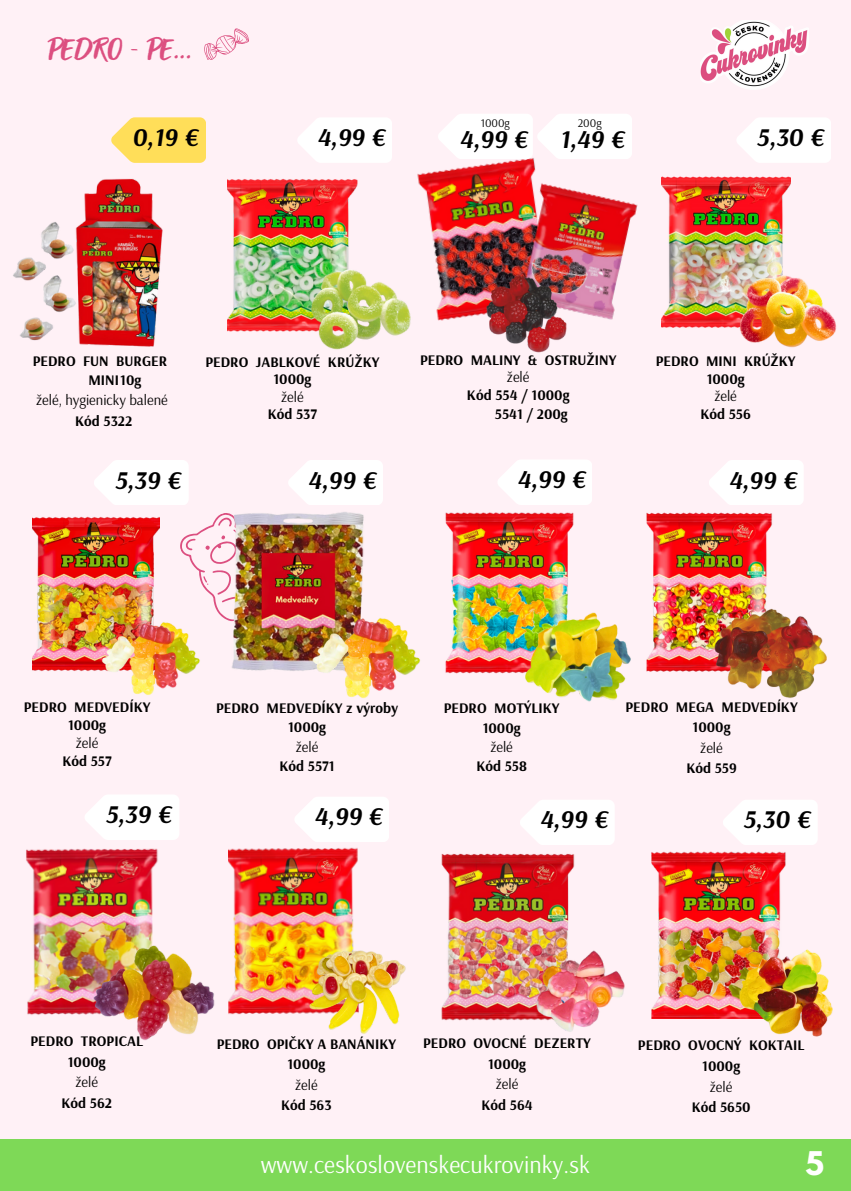
<style>
.page{position:relative;width:851px;height:1191px;background:#fff}
.page>*{position:absolute;margin:0;border:0;box-sizing:border-box;transform-origin:0 0}
.t1{font:700 29px "League Spartan";color:#fff}
.t2{font:italic 700 25.4px "Arsenal";color:#000}
.t3{font:24px "Arsenal";color:#fff}
.t4{font:24px "Holla";color:#dc4f80}
.t5{font:700 14.6px/19.4px "Arsenal";color:#000;text-align:right}
.t6{font:14.6px "Arsenal";color:#000}
.t7{font:11.6px "Arsenal";color:#000}
</style>
<div class="page">
<div style="left:0;top:0;width:850px;height:1191px;background:#fff1f6"></div>
<div style="left:0;top:1140px;width:850px;height:51px;background:#7ed957"></div>
<img style="left:700px;top:20px;width:108px;height:69px">
<img style="left:661px;top:176px;width:129px;height:152px">
<img style="left:32px;top:516px;width:62px;height:156px">
<img style="left:738px;top:264px;width:99px;height:84px">
<img style="left:85px;top:593px;width:115px;height:102px">
<svg style="left:204px;top:28px;width:45px;height:32px"></svg>
<img style="left:232px;top:629px;width:64px;height:42px">
<img style="left:296px;top:618px;width:125px;height:81px">
<img style="left:445px;top:512px;width:129px;height:162px">
<img style="left:507px;top:587px;width:124px;height:115px">
<img style="left:26px;top:848px;width:132px;height:167px">
<img style="left:75px;top:918px;width:140px;height:123px">
<img style="left:646px;top:512px;width:126px;height:160px">
<img style="left:711px;top:587px;width:116px;height:111px">
<svg style="left:709px;top:460px;width:94px;height:45px"></svg>
<svg style="left:85px;top:795px;width:94px;height:44px"></svg>
<svg style="left:737px;top:118px;width:93px;height:44px"></svg>
<img style="left:94px;top:460px;width:288px;height:169px">
<svg style="left:498px;top:460px;width:94px;height:45px"></svg>
<img style="left:417px;top:159px;width:119px;height:162px">
<img style="left:499px;top:174px;width:139px;height:146px">
<img style="left:478px;top:265px;width:98px;height:88px">
<svg style="left:438px;top:114px;width:193px;height:45px"></svg>
<img style="left:227px;top:178px;width:131px;height:154px">
<img style="left:307px;top:259px;width:104px;height:91px">
<svg style="left:298px;top:118px;width:94px;height:44px"></svg>
<img style="left:13px;top:179px;width:150px;height:168px">
<svg style="left:112px;top:117px;width:94px;height:45px"></svg>
<img style="left:228px;top:848px;width:130px;height:166px">
<img style="left:306px;top:928px;width:100px;height:106px">
<svg style="left:295px;top:797px;width:94px;height:45px"></svg>
<img style="left:651px;top:852px;width:135px;height:166px">
<img style="left:720px;top:928px;width:113px;height:109px">
<svg style="left:723px;top:800px;width:94px;height:45px"></svg>
<img style="left:441px;top:853px;width:134px;height:168px">
<img style="left:523px;top:916px;width:102px;height:116px">
<svg style="left:520px;top:800px;width:94px;height:45px"></svg>
<h6 class="t4" style="left:48px;top:36px;width:146px">PEDRO - PE...</h6>
<h5 class="t2" style="left:132px;top:121px;width:67px">0,19 €</h5>
<p class="t2" style="left:317px;top:121px;width:70px">4,99 €</p>
<h6 class="t7" style="left:481px;top:115px;width:31px">1000g</h6>
<h5 class="t7" style="left:577px;top:115px;width:25px">200g</h5>
<p class="t2" style="left:459px;top:123px;width:70px">4,99 €</p>
<h2 class="t2" style="left:559px;top:123px;width:66px">1,49 €</h2>
<h2 class="t2" style="left:756px;top:121px;width:69px">5,30 €</h2>
<p class="t5" style="left:88px;top:350px;width:80px;text-align:left;text-indent:-56px">PEDRO FUN BURGER<br>MINI10g</p>
<h4 class="t6" style="left:36px;top:391px;width:133px">želé, hygienicky balené</h4>
<h5 class="t5" style="left:75px;top:411px;width:58px">Kód 5322</h5>
<p class="t5" style="left:205px;top:352px;width:175px">PEDRO JABLKOVÉ KRÚŽKY</p>
<h2 class="t5" style="left:273px;top:369px;width:39px">1000g</h2>
<p class="t6" style="left:281px;top:387px;width:24px">želé</p>
<p class="t5" style="left:268px;top:404px;width:51px">Kód 537</p>
<h6 class="t5" style="left:420px;top:350px;width:198px">PEDRO MALINY &amp; OSTRUŽINY</h6>
<h5 class="t6" style="left:507px;top:368px;width:24px">želé</h5>
<h5 class="t5" style="left:467px;top:385px;width:104px">Kód 554 / 1000g<br>5541 / 200g</h5>
<p class="t2" style="left:115px;top:463px;width:68px">5,39 €</p>
<p class="t2" style="left:308px;top:463px;width:70px">4,99 €</p>
<h4 class="t2" style="left:517px;top:463px;width:70px">4,99 €</h4>
<h1 class="t5" style="left:655px;top:351px;width:141px">PEDRO MINI KRÚŽKY</h1>
<p class="t5" style="left:706px;top:368px;width:39px">1000g</p>
<h2 class="t6" style="left:714px;top:387px;width:24px">želé</h2>
<p class="t5" style="left:700px;top:404px;width:52px">Kód 556</p>
<h4 class="t2" style="left:728px;top:463px;width:70px">4,99 €</h4>
<h2 class="t5" style="left:24px;top:697px;width:128px">PEDRO MEDVEDÍKY</h2>
<p class="t5" style="left:68px;top:715px;width:39px">1000g</p>
<h4 class="t6" style="left:76px;top:733px;width:24px">želé</h4>
<h5 class="t5" style="left:62px;top:751px;width:51px">Kód 557</h5>
<p class="t2" style="left:105px;top:798px;width:68px">5,39 €</p>
<h5 class="t5" style="left:216px;top:697px;width:184px">PEDRO MEDVEDÍKY z výroby</h5>
<p class="t5" style="left:288px;top:717px;width:39px">1000g</p>
<p class="t6" style="left:296px;top:737px;width:24px">želé</p>
<h4 class="t5" style="left:279px;top:756px;width:57px">Kód 5571</h4>
<h5 class="t2" style="left:314px;top:800px;width:70px">4,99 €</h5>
<h5 class="t5" style="left:443px;top:698px;width:117px">PEDRO MOTÝLIKY</h5>
<h6 class="t5" style="left:482px;top:717px;width:39px">1000g</h6>
<h5 class="t5" style="left:476px;top:756px;width:52px">Kód 558</h5>
<p class="t6" style="left:490px;top:737px;width:24px">želé</p>
<h2 class="t5" style="left:625px;top:697px;width:174px">PEDRO MEGA MEDVEDÍKY</h2>
<p class="t5" style="left:692px;top:717px;width:39px">1000g</p>
<p class="t6" style="left:700px;top:738px;width:24px">želé</p>
<p class="t5" style="left:686px;top:758px;width:52px">Kód 559</p>
<h4 class="t2" style="left:539px;top:803px;width:70px">4,99 €</h4>
<p class="t2" style="left:743px;top:803px;width:69px">5,30 €</p>
<p class="t5" style="left:30px;top:1031px;width:114px">PEDRO TROPICAL</p>
<p class="t5" style="left:68px;top:1051px;width:39px">1000g</p>
<h2 class="t5" style="left:62px;top:1092px;width:52px">Kód 562</h2>
<p class="t6" style="left:75px;top:1073px;width:24px">želé</p>
<h5 class="t5" style="left:217px;top:1034px;width:181px">PEDRO OPIČKY A BANÁNIKY</h5>
<h6 class="t5" style="left:287px;top:1054px;width:39px">1000g</h6>
<h6 class="t6" style="left:295px;top:1075px;width:24px">želé</h6>
<h5 class="t5" style="left:281px;top:1095px;width:52px">Kód 563</h5>
<p class="t5" style="left:423px;top:1033px;width:169px">PEDRO OVOCNÉ DEZERTY</p>
<p class="t5" style="left:488px;top:1054px;width:39px">1000g</p>
<p class="t5" style="left:481px;top:1095px;width:52px">Kód 564</p>
<h4 class="t6" style="left:496px;top:1075px;width:24px">želé</h4>
<p class="t5" style="left:638px;top:1035px;width:168px">PEDRO OVOCNÝ KOKTAIL</p>
<h2 class="t5" style="left:702px;top:1056px;width:39px">1000g</h2>
<p class="t5" style="left:691px;top:1097px;width:60px">Kód 5650</p>
<h2 class="t6" style="left:710px;top:1077px;width:24px">želé</h2>
<p class="t3" style="left:261px;top:1149px;width:330px">www.ceskoslovenskecukrovinky.sk</p>
<p class="t1" style="left:805px;top:1149px;width:20px">5</p>
</div>
